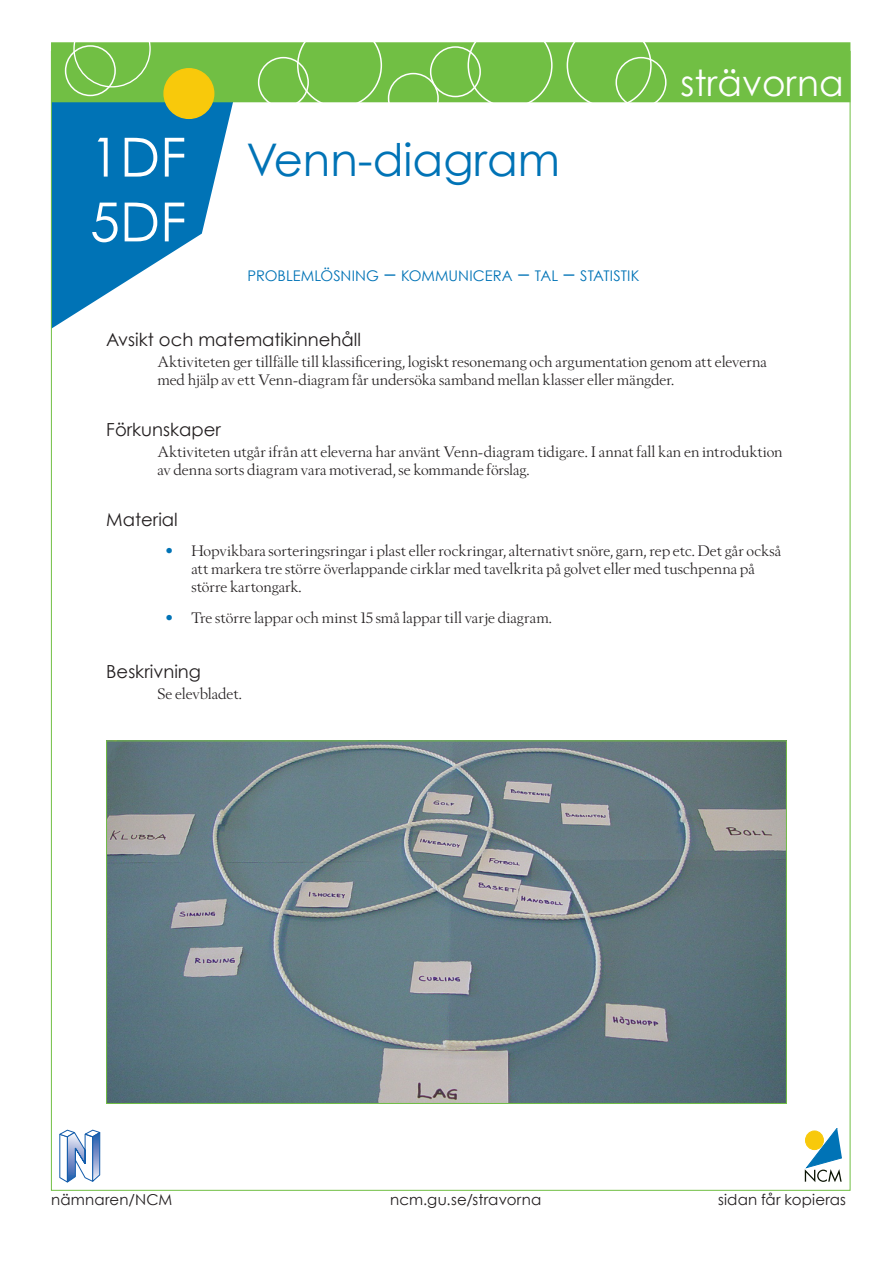
<style>
.page{position:relative;width:893px;height:1263px;background:#fff}
.page>*{position:absolute;margin:0;border:0;box-sizing:border-box;transform-origin:0 0}
.L-målkod{font:54px "Century Gothic";color:#fff}
.L-titel{font:45px "Century Gothic";color:#0073b6}
.CenturyGothic1{font:36px "Century Gothic";color:#fff}
.L-rubrik{font:18px "Century Gothic";color:#231f20}
.L-bröd{font:15px/18px "Berling Nova Display Pro";letter-spacing:.005em;color:#231f20}
.L-lista-punkt{font:15px/18px "Berling Nova Display Pro";letter-spacing:.005em;color:#231f20}
.t1{font:15px "Century Gothic";letter-spacing:.015em;color:#231f20}
.L-måltext{font:14.7px "Century Gothic";letter-spacing:.005em;color:#0073b6}
.s1{font-size:21px}
.s2{color:#0073b6}
</style>
<div class="page">
<svg style="left:805px;top:1128px;width:37px;height:54px"></svg>
<svg style="left:60px;top:1130px;width:40px;height:52px"></svg>
<svg style="left:53px;top:102px;width:181px;height:226px"></svg>
<div style="left:51px;top:42px;width:799px;height:60px;background:#71bf44"></div>
<div style="left:73px;top:10px;width:78px;height:77px;border:1px solid #fff;border-radius:50%"></div>
<div style="left:65px;top:45px;width:51px;height:51px;border:2px solid #fff;border-radius:50%"></div>
<div style="left:258px;top:57px;width:51px;height:51px;border:2px solid #fff;border-radius:50%"></div>
<div style="left:297px;top:23px;width:85px;height:85px;border:2px solid #fff;border-radius:50%"></div>
<div style="left:388px;top:73px;width:51px;height:51px;border:2px solid #fff;border-radius:50%"></div>
<div style="left:430px;top:46px;width:51px;height:51px;border:2px solid #fff;border-radius:50%"></div>
<div style="left:468px;top:23px;width:85px;height:85px;border:2px solid #fff;border-radius:50%"></div>
<div style="left:567px;top:23px;width:85px;height:85px;border:2px solid #fff;border-radius:50%"></div>
<div style="left:615px;top:57px;width:51px;height:51px;border:2px solid #fff;border-radius:50%"></div>
<div style="left:164px;top:69px;width:50px;height:49px;background:#f8c90b;border-radius:50%"></div>
<div style="left:163px;top:68px;width:51px;height:51px;border:2px solid #f8c90b;border-radius:50%"></div>
<img style="left:108px;top:743px;width:677px;height:359px">
<p class="L-målkod" style="left:90px;top:124px;width:98px">1DF</p>
<p class="L-målkod" style="left:90px;top:189px;width:98px">5DF</p>
<p class="L-titel" style="left:247px;top:133px;width:315px">Venn-diagram</p>
<p class="L-måltext" style="left:248px;top:267px;width:393px">PROBLEMLÖSNING <span class="s1">–</span> KOMMUNICERA <span class="s1">–</span> TAL <span class="s1">–</span> STATISTIK</p>
<p class="CenturyGothic1" style="left:680px;top:61px;width:165px">strävorna</p>
<p class="L-rubrik" style="left:106px;top:329px;width:256px">Avsikt och matematikinnehåll</p>
<p class="L-bröd" style="left:157px;top:353px;width:611px">Aktiviteten ger tillfälle till klassificering, logiskt resonemang och argumentation genom att eleverna med hjälp av ett Venn-diagram får undersöka samband mellan klasser eller mängder.</p>
<p class="L-rubrik" style="left:106px;top:419px;width:116px">Förkunskaper</p>
<p class="L-bröd" style="left:157px;top:443px;width:627px">Aktiviteten utgår ifrån att eleverna har använt Venn-diagram tidigare. I annat fall kan en introduktion av denna sorts diagram vara motiverad, se kommande förslag.</p>
<p class="L-rubrik" style="left:106px;top:509px;width:73px">Material</p>
<p class="L-lista-punkt" style="left:191px;top:541px;width:591px;text-indent:-26px"><span class="s2">•</span> Hopvikbara sorteringsringar i plast eller rockringar, alternativt snöre, garn, rep etc. Det går också att markera tre större överlappande cirklar med tavelkrita på golvet eller med tuschpenna på större kartongark.</p>
<p class="L-lista-punkt" style="left:166px;top:608px;width:388px"><span class="s2">•</span> Tre större lappar och minst 15 små lappar till varje diagram.</p>
<p class="L-rubrik" style="left:106px;top:660px;width:96px">Beskrivning</p>
<p class="L-bröd" style="left:157px;top:684px;width:86px">Se elevbladet.</p>
<p class="t1" style="left:51px;top:1190px;width:123px">nämnaren/NCM</p>
<p class="t1" style="left:390px;top:1190px;width:153px">ncm.gu.se/stravorna</p>
<p class="t1" style="left:718px;top:1190px;width:130px">sidan får kopieras</p>
</div>
